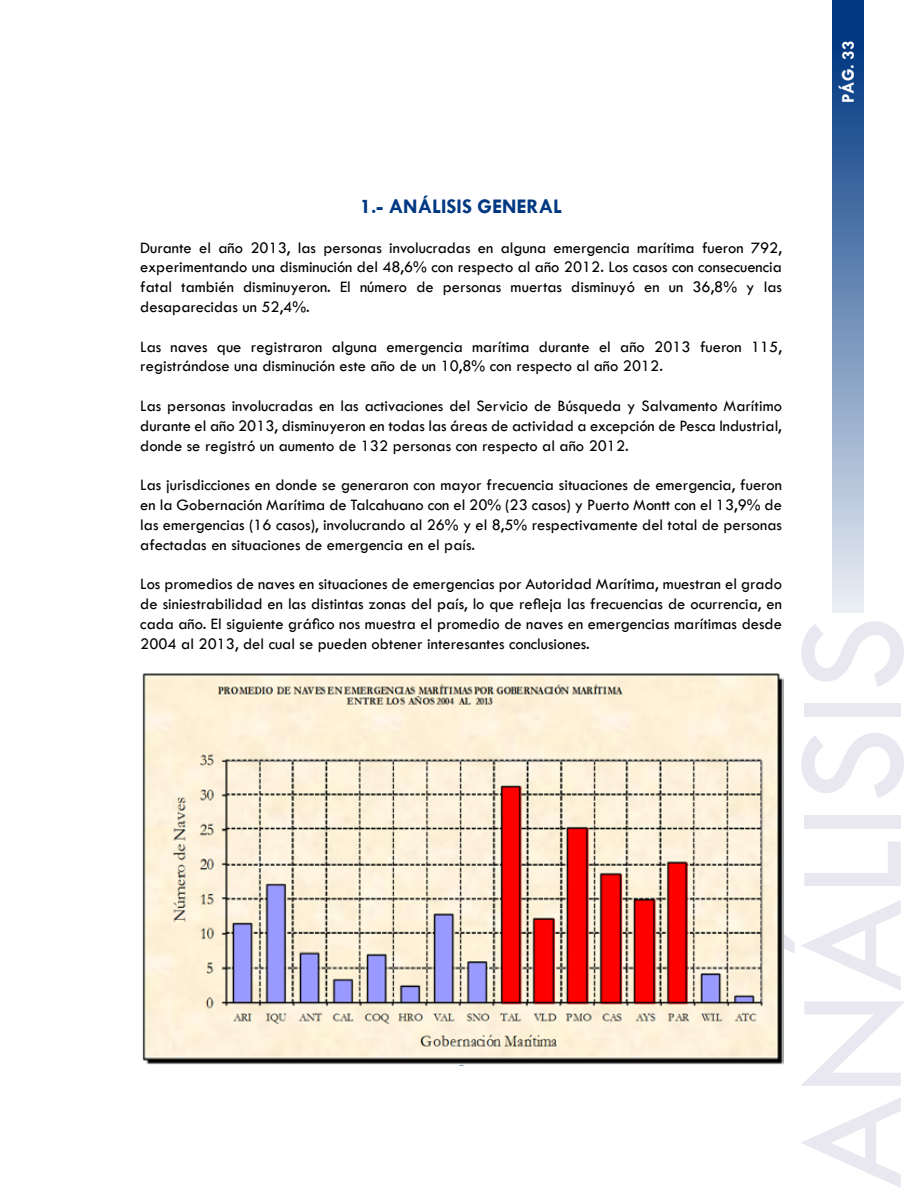
<style>
.page{position:relative;width:918px;height:1188px;background:#fff}
.page>*{position:absolute;margin:0;border:0;box-sizing:border-box;transform-origin:0 0}
.t1{font:155.1px "Tw Cen";color:#e9e8f1}
.t2{font:700 21px "Tw Cen";color:#003882}
.t3{font:700 18px "Tw Cen";color:#fff}
.t4{font:16.5px/19.8px "Tw Cen";color:#000;text-align:justify}
</style>
<div class="page">
<div style="left:833px;top:0;width:31px;height:613px;background:linear-gradient(to bottom,#002c7a,#ebeff5)"></div>
<img style="left:142px;top:673px;width:641px;height:393px">
<p class="t3" style="left:837px;top:103px;width:64px;rotate:-90deg">PÁG. 33</p>
<p class="t2" style="left:360px;top:194px;width:204px">1.- ANÁLISIS GENERAL</p>
<p class="t4" style="left:140px;top:237px;width:643px">Durante el año 2013, las personas involucradas en alguna emergencia marítima fueron 792, experimentando una disminución del 48,6% con respecto al año 2012. Los casos con consecuencia fatal también disminuyeron. El número de personas muertas disminuyó en un 36,8% y las desaparecidas un 52,4%.</p>
<p class="t4" style="left:140px;top:336px;width:643px">Las naves que registraron alguna emergencia marítima durante el año 2013 fueron 115, registrándose una disminución este año de un 10,8% con respecto al año 2012.</p>
<p class="t4" style="left:140px;top:396px;width:643px">Las personas involucradas en las activaciones del Servicio de Búsqueda y Salvamento Marítimo durante el año 2013, disminuyeron en todas las áreas de actividad a excepción de Pesca Industrial, donde se registró un aumento de 132 personas con respecto al año 2012.</p>
<p class="t4" style="left:140px;top:475px;width:643px">Las jurisdicciones en donde se generaron con mayor frecuencia situaciones de emergencia, fueron en la Gobernación Marítima de Talcahuano con el 20% (23 casos) y Puerto Montt con el 13,9% de las emergencias (16 casos), involucrando al 26% y el 8,5% respectivamente del total de personas afectadas en situaciones de emergencia en el país.</p>
<p class="t4" style="left:140px;top:574px;width:643px">Los promedios de naves en situaciones de emergencias por Autoridad Marítima, muestran el grado de siniestrabilidad en las distintas zonas del país, lo que refleja las frecuencias de ocurrencia, en cada año. El siguiente gráfico nos muestra el promedio de naves en emergencias marítimas desde 2004 al 2013, del cual se pueden obtener interesantes conclusiones.</p>
<h1 class="t1" style="left:759px;top:1189px;width:575px;rotate:-90deg">ANÁLISIS</h1>
</div>
